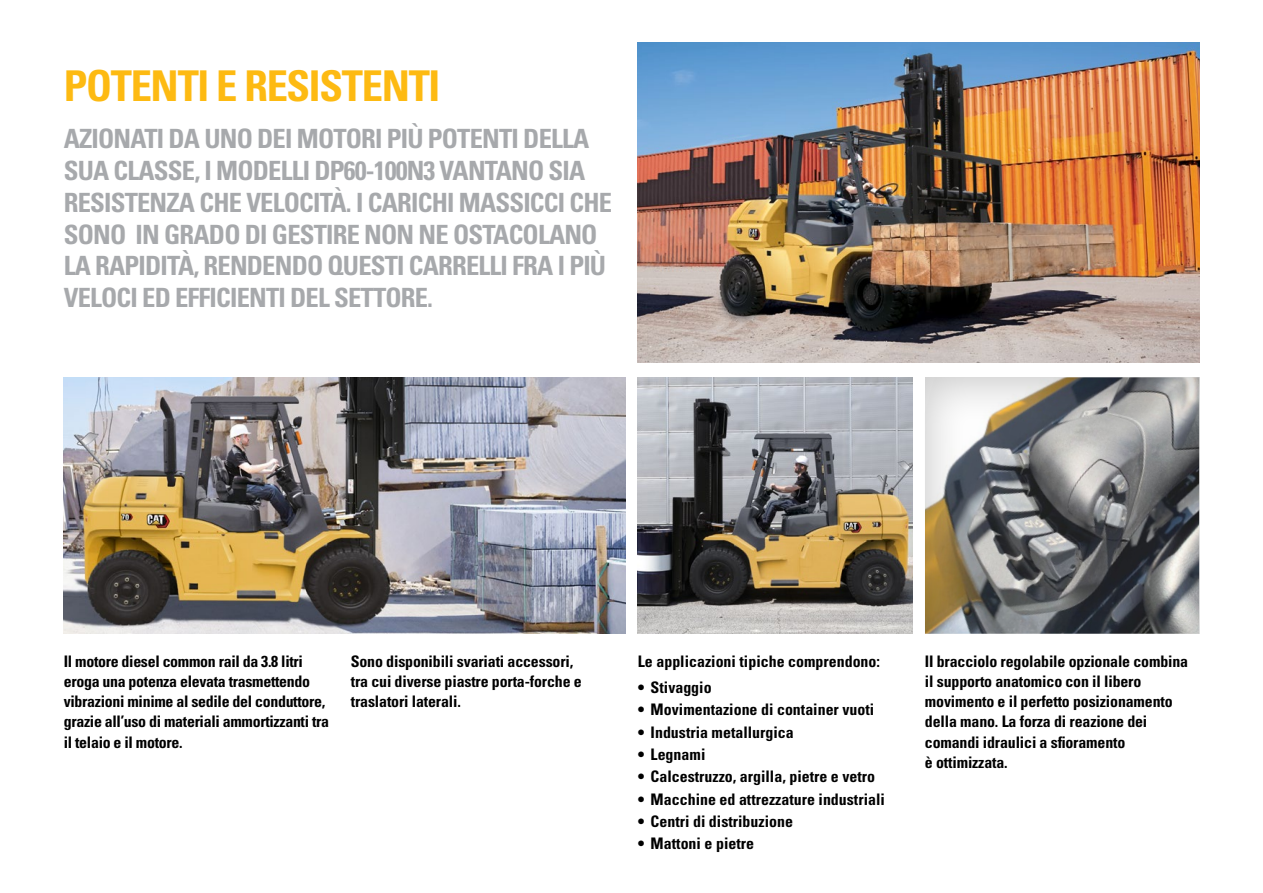
<style>
.page{position:relative;width:1263px;height:893px;background:#fff}
.page>*{position:absolute;margin:0;border:0;box-sizing:border-box;transform-origin:0 0}
.t1{font:42.45px "Univers LTCYR 67 Bold Cond";letter-spacing:-.03em;color:#fdba12}
.t2{font:26.55px/31.8px "Univers LTCYR 67 Bold Cond";letter-spacing:-.03em;color:#a7a9ac}
.t3{font:15.9px/20.1px "Univers LTCYR 67 Bold Cond";letter-spacing:-.01em;color:#000}
</style>
<div class="page">
<img style="left:64px;top:377px;width:561px;height:257px">
<img style="left:638px;top:377px;width:274px;height:257px">
<img style="left:638px;top:43px;width:561px;height:320px">
<div style="left:924px;top:376px;width:277px;height:260px;background:#000;opacity:.2"></div>
<h1 class="t1" style="left:64px;top:60px;width:378px">POTENTI E RESISTENTI</h1>
<p class="t2" style="left:64px;top:122px;width:550px">AZIONATI DA UNO DEI MOTORI PIÙ POTENTI DELLA SUA CLASSE, I MODELLI DP60-100N3 VANTANO SIA RESISTENZA CHE VELOCITÀ. I CARICHI MASSICCI CHE SONO IN GRADO DI GESTIRE NON NE OSTACOLANO LA RAPIDITÀ, RENDENDO QUESTI CARRELLI FRA I PIÙ VELOCI ED EFFICIENTI DEL SETTORE.</p>
<p class="t3" style="left:64px;top:651px;width:267px">Il motore diesel common rail da 3.8 litri eroga una potenza elevata trasmettendo vibrazioni minime al sedile del conduttore, grazie all’uso di materiali ammortizzanti tra il telaio e il motore.</p>
<p class="t3" style="left:351px;top:651px;width:232px">Sono disponibili svariati accessori, tra cui diverse piastre porta-forche e traslatori laterali.</p>
<p class="t3" style="left:638px;top:651px;width:244px">Le applicazioni tipiche comprendono:</p>
<p class="t3" style="left:638px;top:677px;width:75px">• Stivaggio</p>
<p class="t3" style="left:638px;top:699px;width:238px">• Movimentazione di container vuoti</p>
<p class="t3" style="left:638px;top:722px;width:157px">• Industria metallurgica</p>
<p class="t3" style="left:638px;top:744px;width:69px">• Legnami</p>
<p class="t3" style="left:638px;top:766px;width:239px">• Calcestruzzo, argilla, pietre e vetro</p>
<p class="t3" style="left:638px;top:789px;width:248px">• Macchine ed attrezzature industriali</p>
<p class="t3" style="left:638px;top:811px;width:157px">• Centri di distribuzione</p>
<p class="t3" style="left:638px;top:833px;width:118px">• Mattoni e pietre</p>
<p class="t3" style="left:925px;top:651px;width:265px">II bracciolo regolabile opzionale combina il supporto anatomico con il libero movimento e il perfetto posizionamento della mano. La forza di reazione dei comandi idraulici a sfioramento<br>è ottimizzata.</p>
</div>
